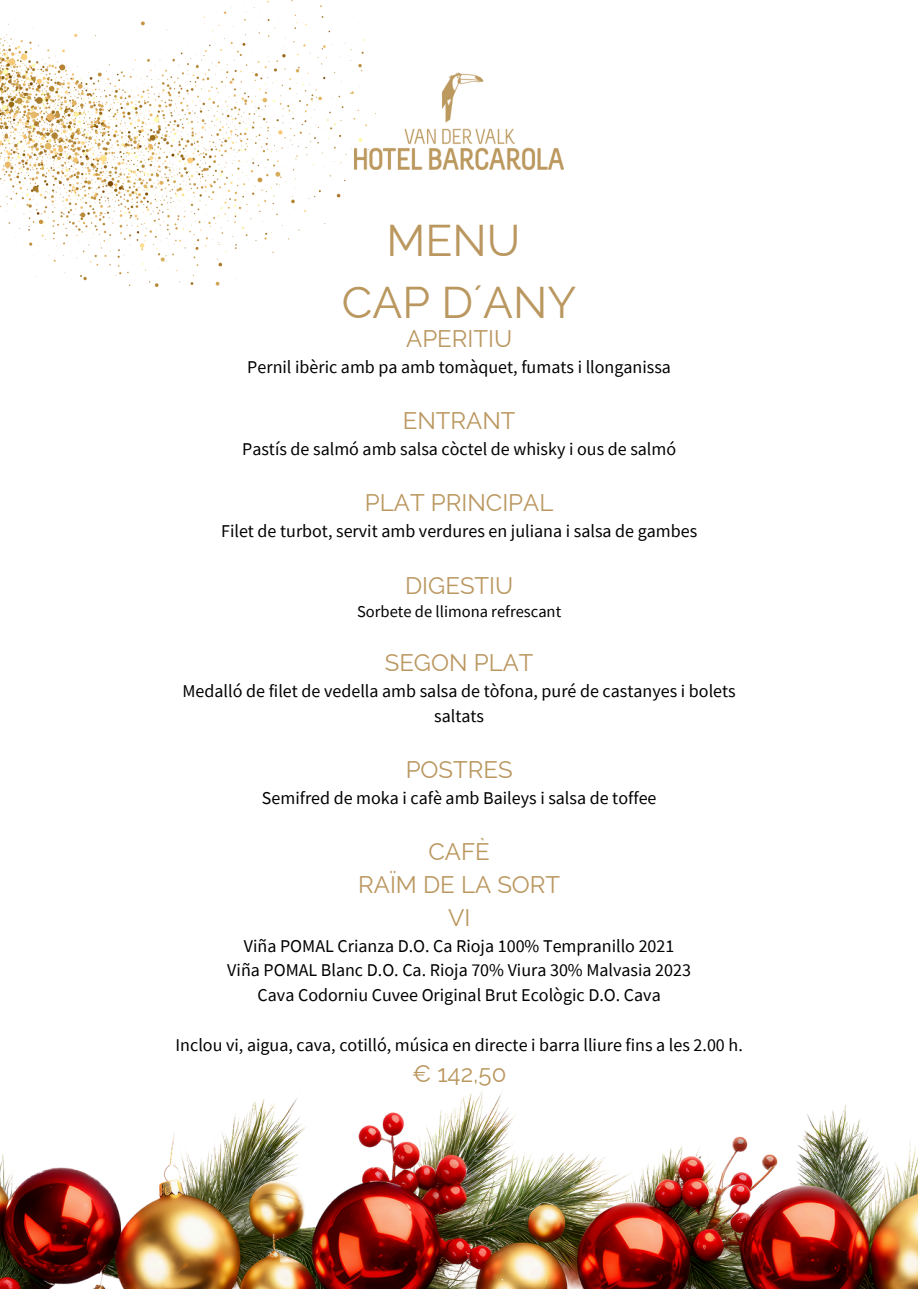
<style>
.page{position:relative;width:918px;height:1289px;background:#fff}
.page>*{position:absolute;margin:0;border:0;box-sizing:border-box;transform-origin:0 0}
.t1{font:44.4px/61.8px "Raleway";color:#ba975f;text-align:center}
.t2{font:24px "Raleway";color:#ba975f}
.t3{font:18px/24.8px "Source Sans Pro";color:#000;text-align:center}
.t4{font:16.5px "Source Sans Pro";color:#000}
</style>
<div class="page">
<img style="left:0;top:1090px;width:918px;height:198px">
<img style="left:375px;top:73px;width:189px;height:97px">
<img style="left:0;top:0;width:375px;height:287px">
<p class="t1" style="left:342px;top:210px;width:236px">MENU<br>CAP D´ANY</p>
<h1 class="t2" style="left:406px;top:324px;width:108px">APERITIU</h1>
<p class="t3" style="left:247px;top:354px;width:425px">Pernil ibèric amb pa amb tomàquet, fumats i llonganissa</p>
<p class="t2" style="left:403px;top:406px;width:114px">ENTRANT</p>
<p class="t3" style="left:242px;top:436px;width:436px">Pastís de salmó amb salsa còctel de whisky i ous de salmó</p>
<p class="t2" style="left:365px;top:488px;width:190px">PLAT PRINCIPAL</p>
<p class="t3" style="left:221px;top:518px;width:478px">Filet de turbot, servit amb verdures en juliana i salsa de gambes</p>
<p class="t2" style="left:405px;top:571px;width:110px">DIGESTIU</p>
<p class="t4" style="left:357px;top:601px;width:206px">Sorbete de llimona refrescant</p>
<p class="t2" style="left:385px;top:648px;width:150px">SEGON PLAT</p>
<p class="t3" style="left:183px;top:678px;width:555px">Medalló de filet de vedella amb salsa de tòfona, puré de castanyes i bolets saltats</p>
<p class="t2" style="left:406px;top:755px;width:108px">POSTRES</p>
<p class="t3" style="left:262px;top:785px;width:396px">Semifred de moka i cafè amb Baileys i salsa de toffee</p>
<p class="t2" style="left:428px;top:837px;width:63px">CAFÈ</p>
<p class="t2" style="left:358px;top:870px;width:204px">RAÏM DE LA SORT</p>
<p class="t2" style="left:448px;top:902px;width:24px">VI</p>
<p class="t3" style="left:244px;top:932px;width:432px">Viña POMAL Crianza D.O. Ca Rioja 100% Tempranillo 2021</p>
<p class="t3" style="left:227px;top:957px;width:465px">Viña POMAL Blanc D.O. Ca. Rioja 70% Viura 30% Malvasia 2023</p>
<p class="t3" style="left:258px;top:982px;width:405px">Cava Codorniu Cuvee Original Brut Ecològic D.O. Cava</p>
<p class="t3" style="left:176px;top:1031px;width:569px">Inclou vi, aigua, cava, cotilló, música en directe i barra lliure fins a les 2.00 h.</p>
<p class="t2" style="left:412px;top:1059px;width:96px">€ 142,50</p>
</div>
